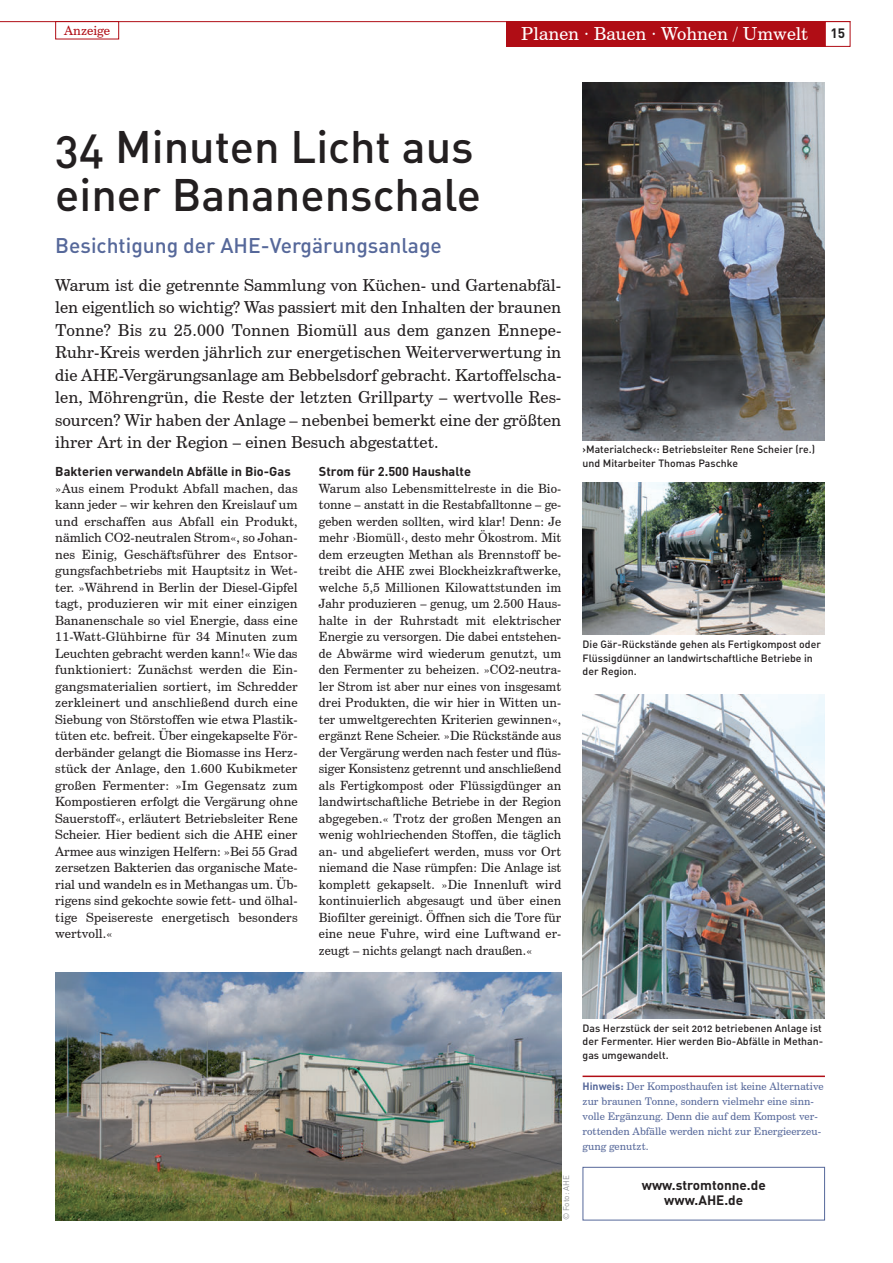
<style>
.page{position:relative;width:893px;height:1263px;background:#fff}
.page>*{position:absolute;margin:0;border:0;box-sizing:border-box;transform-origin:0 0}
.t1{font:45px/48px "DIN Medium Alternate";color:#231f20}
.t2{font:21px "DIN Medium Alternate";color:#56689a}
.t3{font:18px "Cent Schbook BT";color:#fff}
.t4{font:16.5px/22.5px "Cent Schbook BT";color:#231f20;text-align:justify}
.t5{font:700 13.5px/15px "DIN";color:#231f20;text-align:center}
.t6{font:12.75px/16.5px "Cent Schbook BT";letter-spacing:.01em;color:#231f20;text-align:justify}
.t7{font:700 12.75px "DIN";color:#231f20}
.t8{font:12.75px "Cent Schbook BT";color:#b00d15}
.t9{font:10.5px/13.5px "DIN Medium Alternate";color:#231f20}
.t10{font:10.5px/15px "Cent Schbook BT";color:#56689a}
.t11{font:8.25px "DIN";color:#939598}
.s1{font-family:"DIN";font-weight:700;font-size:13.5px;color:#231f20}
.s2{font-family:"DIN";font-weight:700}
</style>
<div class="page">
<hr style="left:0;top:21px;width:850px;height:1px;background:#b00d15">
<div style="left:55px;top:21px;width:64px;height:18px;border:1px solid #b00d15"></div>
<div style="left:583px;top:1167px;width:242px;height:53px;border:1px solid #56689a"></div>
<img style="left:583px;top:83px;width:242px;height:357px">
<img style="left:583px;top:694px;width:242px;height:325px">
<img style="left:55px;top:972px;width:506px;height:248px">
<img style="left:583px;top:482px;width:242px;height:153px">
<div style="left:506px;top:21px;width:319px;height:26px;background:#b00d15"></div>
<div style="left:825px;top:21px;width:25px;height:26px;border:1px solid #b00d15"></div>
<hr style="left:583px;top:1075px;width:242px;height:2px;background:#b00d15">
<p class="t8" style="left:64px;top:22px;width:47px">Anzeige</p>
<h3 class="t3" style="left:521px;top:23px;width:325px">Planen · Bauen · Wohnen / Umwelt <span class="s1">15</span></h3>
<h1 class="t1" style="left:55px;top:121px;width:427px">34 Minuten Licht aus einer Bananenschale</h1>
<h2 class="t2" style="left:55px;top:232px;width:388px">Besichtigung der AHE-Vergärungsanlage</h2>
<p class="t4" style="left:55px;top:273px;width:508px">Warum ist die getrennte Sammlung von Küchen- und Gartenabfäl&shy;len eigentlich so wichtig? Was passiert mit den Inhalten der braunen Tonne? Bis zu 25.000 Tonnen Biomüll aus dem ganzen Ennepe-Ruhr-Kreis werden jährlich zur energetischen Weiterverwertung in die AHE-Vergärungsanlage am Bebbelsdorf gebracht. Kartoffelscha&shy;len, Möhrengrün, die Reste der letzten Grillparty – wertvolle Res&shy;sourcen? Wir haben der Anlage – nebenbei bemerkt eine der größten ihrer Art in der Region – einen Besuch abgestattet.</p>
<p class="t7" style="left:55px;top:463px;width:237px">Bakterien verwandeln Abfälle in Bio-Gas</p>
<p class="t6" style="left:55px;top:480px;width:244px">»Aus einem Produkt Abfall machen, das kann jeder – wir kehren den Kreislauf um und erschaffen aus Abfall ein Produkt, nämlich CO2-neutralen Strom«, so Johan&shy;nes Einig, Geschäftsführer des Entsor&shy;gungsfachbetriebs mit Hauptsitz in Wet&shy;ter. »Während in Berlin der Diesel-Gipfel tagt, produzieren wir mit einer einzigen Bananenschale so viel Energie, dass eine 11-Watt-Glühbirne für 34 Minuten zum Leuchten gebracht werden kann!« Wie das funktioniert: Zunächst werden die Ein&shy;gangsmaterialien sortiert, im Schredder zerkleinert und anschließend durch eine Siebung von Störstoffen wie etwa Plastik&shy;tüten etc. befreit. Über eingekapselte För&shy;derbänder gelangt die Biomasse ins Herz&shy;stück der Anlage, den 1.600 Kubikmeter großen Fermenter: »Im Gegensatz zum Kompostieren erfolgt die Vergärung ohne Sauerstoff«, erläutert Betriebsleiter Rene Scheier. Hier bedient sich die AHE einer Armee aus winzigen Helfern: »Bei 55 Grad zersetzen Bakterien das organische Mate&shy;rial und wandeln es in Methangas um. Üb&shy;rigens sind gekochte sowie fett- und ölhal&shy;tige Speisereste energetisch besonders wertvoll.«</p>
<p class="t7" style="left:319px;top:463px;width:154px">Strom für 2.500 Haushalte</p>
<p class="t6" style="left:319px;top:480px;width:244px">Warum also Lebensmittelreste in die Bio&shy;tonne – anstatt in die Restabfalltonne – ge&shy;geben werden sollten, wird klar! Denn: Je mehr ›Biomüll‹, desto mehr Ökostrom. Mit dem erzeugten Methan als Brennstoff be&shy;treibt die AHE zwei Blockheizkraftwerke, welche 5,5 Millionen Kilowattstunden im Jahr produzieren – genug, um 2.500 Haus&shy;halte in der Ruhrstadt mit elektrischer Energie zu versorgen. Die dabei entstehen&shy;de Abwärme wird wiederum genutzt, um den Fermenter zu beheizen. »CO2-neutra&shy;ler Strom ist aber nur eines von insgesamt drei Produkten, die wir hier in Witten un&shy;ter umweltgerechten Kriterien gewinnen«, ergänzt Rene Scheier. »Die Rückstände aus der Vergärung werden nach fester und flüs&shy;siger Konsistenz getrennt und anschließend als Fertigkompost oder Flüssigdünger an landwirtschaftliche Betriebe in der Region abgegeben.« Trotz der großen Mengen an wenig wohlriechenden Stoffen, die täglich an- und abgeliefert werden, muss vor Ort niemand die Nase rümpfen: Die Anlage ist komplett gekapselt. »Die Innenluft wird kontinuierlich abgesaugt und über einen Biofilter gereinigt. Öffnen sich die Tore für eine neue Fuhre, wird eine Luftwand er&shy;zeugt – nichts gelangt nach draußen.«</p>
<p class="t9" style="left:583px;top:442px;width:234px">›Materialcheck‹: Betriebsleiter Rene Scheier (re.) und Mitarbeiter Thomas Paschke</p>
<p class="t9" style="left:583px;top:637px;width:240px">Die Gär-Rückstände gehen als Fertigkompost oder<br>Flüssigdünner an landwirtschaftliche Betriebe in der Region.</p>
<p class="t11" style="left:561px;top:1220px;width:47px;rotate:-90deg">© Foto: AHE</p>
<p class="t9" style="left:583px;top:1021px;width:242px">Das Herzstück der seit 2012 betriebenen Anlage ist der Fermenter. Hier werden Bio-Abfälle in Methan&shy;gas umgewandelt.</p>
<p class="t10" style="left:583px;top:1079px;width:243px"><span class="s2">Hinweis:</span> Der Komposthaufen ist keine Alternative zur braunen Tonne, sondern vielmehr eine sinn&shy;volle Ergänzung. Denn die auf dem Kompost ver&shy;rottenden Abfälle werden nicht zur Energieerzeu&shy;gung genutzt.</p>
<p class="t5" style="left:642px;top:1177px;width:126px">www.stromtonne.de www.AHE.de</p>
</div>
